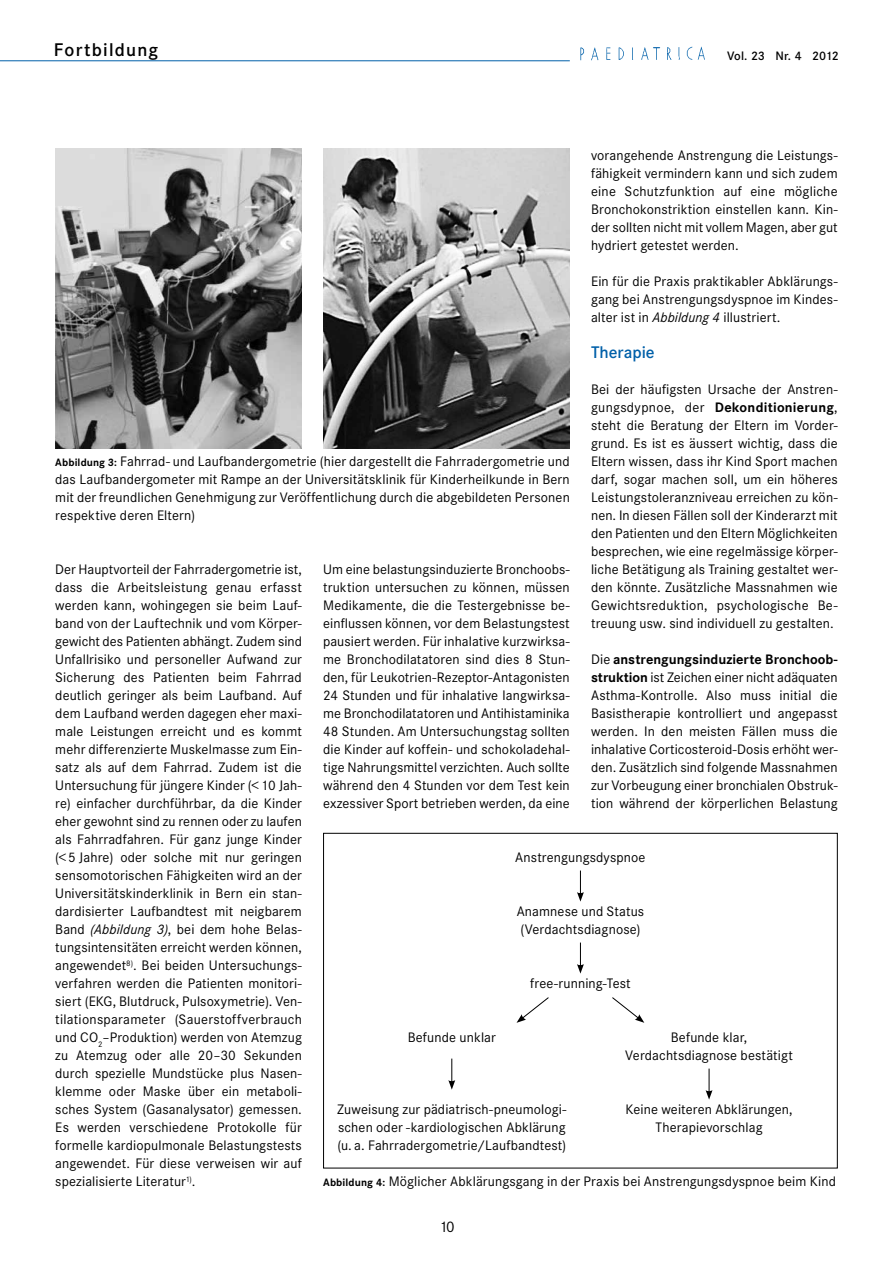
<style>
.page{position:relative;width:893px;height:1263px;background:#fff}
.page>*{position:absolute;margin:0;border:0;box-sizing:border-box;transform-origin:0 0}
.t1{font:500 18px "Corporate SBQ";letter-spacing:.07em;color:#000}
.t2{font:500 16.5px "Corporate SBQ";color:#0060a9}
.t3{font:15px "Corporate SBQ";color:#000}
.t4{font:13.5px/18px "Corporate SBQ";letter-spacing:.01em;color:#000;text-align:justify}
.t5{font:500 12px "Corporate SBQ";letter-spacing:-.02em;color:#000}
.s1{font-style:italic}
.s2{font-weight:700}
.s3{font-weight:700;font-size:10.5px}
</style>
<div class="page">
<hr style="left:0;top:60px;width:570px;height:1px;background:#0060a9">
<img style="left:580px;top:47px;width:125px;height:14px">
<img style="left:55px;top:149px;width:247px;height:299px">
<img style="left:323px;top:149px;width:247px;height:299px">
<svg style="left:577px;top:870px;width:7px;height:31px"></svg>
<svg style="left:577px;top:942px;width:7px;height:31px"></svg>
<svg style="left:516px;top:997px;width:33px;height:26px"></svg>
<svg style="left:612px;top:997px;width:32px;height:26px"></svg>
<svg style="left:448px;top:1058px;width:7px;height:31px"></svg>
<svg style="left:706px;top:1068px;width:6px;height:31px"></svg>
<h1 class="t1" style="left:54px;top:38px;width:106px">Fortbildung</h1>
<p class="t5" style="left:727px;top:49px;width:113px">Vol. 23 Nr. 4 2012</p>
<p class="t4" style="left:591px;top:147px;width:248px">vorangehende Anstrengung die Leistungs&shy;fähigkeit vermindern kann und sich zudem eine Schutzfunktion auf eine mögliche Bronchokonstriktion einstellen kann. Kin&shy;der sollten nicht mit vollem Magen, aber gut hydriert getestet werden.</p>
<p class="t4" style="left:591px;top:273px;width:248px">Ein für die Praxis praktikabler Abklärungs&shy;gang bei Anstrengungsdyspnoe im Kindes&shy;alter ist in <span class="s1">Abbildung 4</span> illustriert.</p>
<p class="t2" style="left:591px;top:343px;width:65px">Therapie</p>
<p class="t4" style="left:591px;top:381px;width:248px">Bei der häufigsten Ursache der Anstren&shy;gungsdypnoe, der <span class="s2">Dekonditionierung</span>, steht die Beratung der Eltern im Vorder&shy;grund. Es ist es äussert wichtig, dass die Eltern wissen, dass ihr Kind Sport machen darf, sogar machen soll, um ein höheres Leistungstoleranzniveau erreichen zu kön&shy;nen. In diesen Fällen soll der Kinderarzt mit den Patienten und den Eltern Möglichkeiten besprechen, wie eine regelmässige körper&shy;liche Betätigung als Training gestaltet wer&shy;den könnte. Zusätzliche Massnahmen wie Gewichtsreduktion, psychologische Be&shy;treuung usw. sind individuell zu gestalten.</p>
<p class="t4" style="left:591px;top:651px;width:248px">Die <span class="s2">anstrengungsinduzierte Bronchoob&shy;struktion</span> ist Zeichen einer nicht adäquaten Asthma-Kontrolle. Also muss initial die Basistherapie kontrolliert und angepasst werden. In den meisten Fällen muss die inhalative Corticosteroid-Dosis erhöht wer&shy;den. Zusätzlich sind folgende Massnahmen zur Vorbeugung einer bronchialen Obstruk&shy;tion während der körperlichen Belastung</p>
<p class="t4" style="left:55px;top:453px;width:516px"><span class="s3">Abbildung 3:</span> Fahrrad- und Laufbandergometrie (hier dargestellt die Fahrradergometrie und das Laufbandergometer mit Rampe an der Universitätsklinik für Kinderheilkunde in Bern mit der freundlichen Genehmigung zur Veröffentlichung durch die abgebildeten Personen respektive deren Eltern)</p>
<p class="t4" style="left:323px;top:561px;width:248px">Um eine belastungsinduzierte Bronchoobs&shy;truktion untersuchen zu können, müssen Medikamente, die die Testergebnisse be&shy;einflussen können, vor dem Belastungstest pausiert werden. Für inhalative kurzwirksa&shy;me Bronchodilatatoren sind dies 8 Stun&shy;den, für Leukotrien-Rezeptor-Antagonisten 24 Stunden und für inhalative langwirksa&shy;me Bronchodilatatoren und Antihistaminika 48 Stunden. Am Untersuchungstag sollten die Kinder auf koffein- und schokoladehal&shy;tige Nahrungsmittel verzichten. Auch sollte während den 4 Stunden vor dem Test kein exzessiver Sport betrieben werden, da eine</p>
<p class="t4" style="left:55px;top:561px;width:248px">Der Hauptvorteil der Fahrradergometrie ist, dass die Arbeitsleistung genau erfasst werden kann, wohingegen sie beim Lauf&shy;band von der Lauftechnik und vom Körper&shy;gewicht des Patienten abhängt. Zudem sind Unfallrisiko und personeller Aufwand zur Sicherung des Patienten beim Fahrrad deutlich geringer als beim Laufband. Auf dem Laufband werden dagegen eher maxi&shy;male Leistungen erreicht und es kommt mehr differenzierte Muskelmasse zum Ein&shy;satz als auf dem Fahrrad. Zudem ist die Untersuchung für jüngere Kinder (&lt; 10 Jah&shy;re) einfacher durchführbar, da die Kinder eher gewohnt sind zu rennen oder zu laufen als Fahrradfahren. Für ganz junge Kinder (&lt; 5 Jahre) oder solche mit nur geringen sensomotorischen Fähigkeiten wird an der Universitätskinderklinik in Bern ein stan&shy;dardisierter Laufbandtest mit neigbarem Band <span class="s1">(Abbildung 3)</span>, bei dem hohe Belas&shy;tungsintensitäten erreicht werden können, angewendet<sup>8)</sup>. Bei beiden Untersuchungs&shy;verfahren werden die Patienten monitori&shy;siert (EKG, Blutdruck, Pulsoxymetrie). Ven&shy;tilationsparameter (Sauerstoffverbrauch und CO<sub>2</sub>–Produktion) werden von Atemzug zu Atemzug oder alle 20–30 Sekunden durch spezielle Mundstücke plus Nasen&shy;klemme oder Maske über ein metaboli&shy;sches System (Gasanalysator) gemessen.<br>Es werden verschiedene Protokolle für formelle kardiopulmonale Belastungstests angewendet. Für diese verweisen wir auf spezialisierte Literatur<sup>1)</sup>.</p>
<p class="t4" style="left:515px;top:849px;width:132px">Anstrengungsdyspnoe</p>
<p class="t4" style="left:517px;top:903px;width:129px">Anamnese und Status (Verdachtsdiagnose)</p>
<p class="t4" style="left:530px;top:975px;width:102px">free-running-Test</p>
<p class="t4" style="left:625px;top:1029px;width:169px;text-align:center">Befunde klar,<br>Verdachtsdiagnose bestätigt</p>
<p class="t4" style="left:408px;top:1029px;width:90px">Befunde unklar</p>
<p class="t4" style="left:625px;top:1101px;width:169px;text-align:center">Keine weiteren Abklärungen,<br>Therapievorschlag</p>
<p class="t4" style="left:337px;top:1101px;width:231px">Zuweisung zur pädiatrisch-pneumologi&shy;schen oder -kardiologischen Abklärung (u. a. Fahrradergometrie/Laufbandtest)</p>
<p class="t4" style="left:323px;top:1173px;width:514px"><span class="s3">Abbildung 4:</span> Möglicher Abklärungsgang in der Praxis bei Anstrengungsdyspnoe beim Kind</p>
<p class="t3" style="left:439px;top:1218px;width:17px">10</p>
</div>
